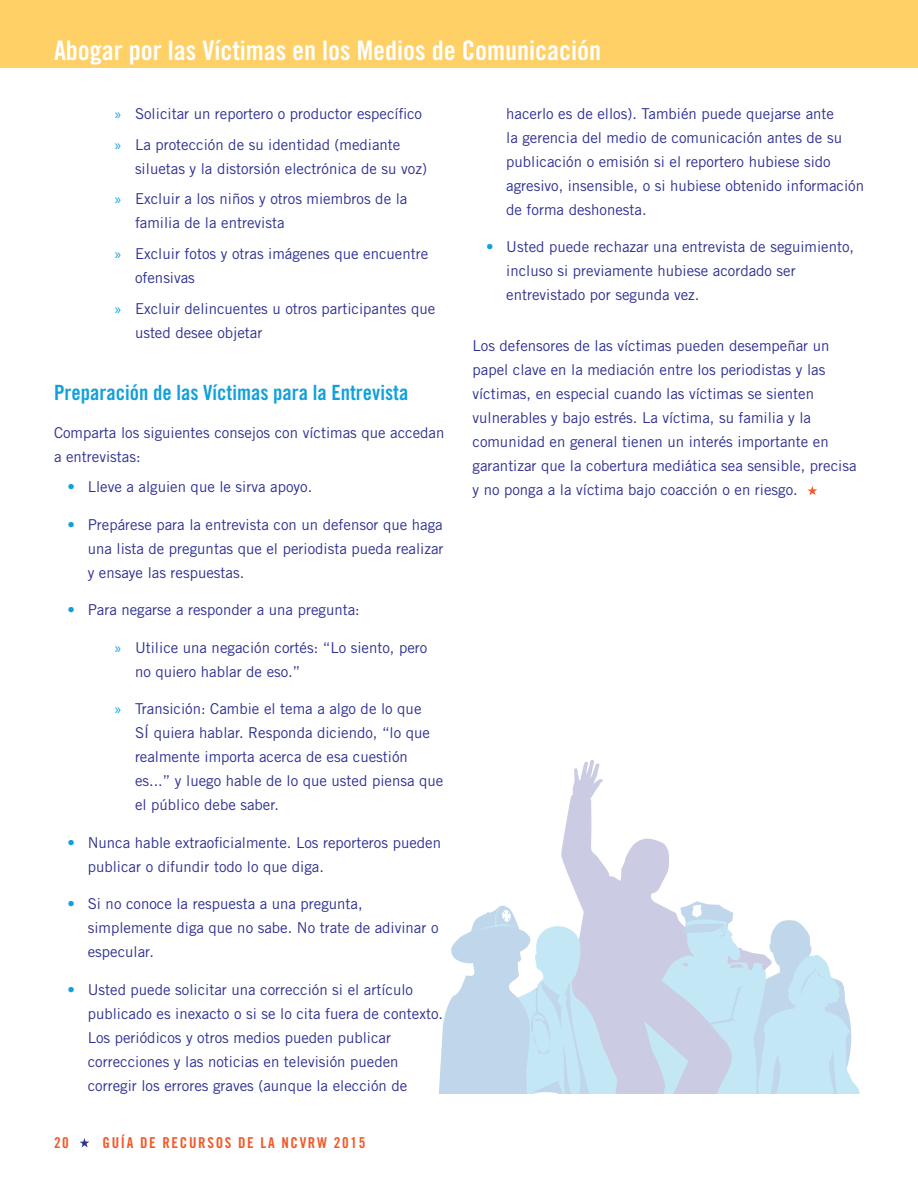
<style>
.page{position:relative;width:918px;height:1188px;background:#fff}
.page>*{position:absolute;margin:0;border:0;box-sizing:border-box;transform-origin:0 0}
.t1{font:27px "Trade Gothic LT Std Bd Cn 20";color:#fff}
.Head_2{font:21px "Trade Gothic LT Std Bd Cn 20";color:#12a0db}
.Body{font:15px/24px "Trade Gothic LT Std";color:#2e3092}
.Graph_1{font:15px/24px "Trade Gothic LT Std";color:#2e3092}
.t2{font:15px "Trade Gothic LT Std Bd Cn 20";letter-spacing:.11em;color:#f15929}
.s1{font-family:"Myriad Pro";color:#12a0db}
.s2{color:#12a0db}
</style>
<div class="page">
<svg style="left:80px;top:1138px;width:9px;height:10px"></svg>
<div style="left:0;top:0;width:918px;height:68px;background:#fed066"></div>
<svg style="left:561px;top:794px;width:108px;height:107px"></svg>
<svg style="left:573px;top:760px;width:30px;height:44px"></svg>
<svg style="left:438px;top:901px;width:422px;height:193px"></svg>
<svg style="left:807px;top:486px;width:10px;height:9px"></svg>
<h1 class="t1" style="left:54px;top:34px;width:549px">Abogar por las Víctimas en los Medios de Comunicación</h1>
<h1 class="t1" style="left:54px;top:34px;width:223px">Comunica su Mensaje</h1>
<p class="Body" style="left:115px;top:101px;width:309px"><span class="s1">»</span> Solicitar un reportero o productor específico</p>
<p class="Body" style="left:135px;top:132px;width:294px;text-indent:-20px"><span class="s1">»</span> La protección de su identidad (mediante siluetas y la distorsión electrónica de su voz)</p>
<p class="Body" style="left:135px;top:187px;width:274px;text-indent:-20px"><span class="s1">»</span> Excluir a los niños y otros miembros de la familia de la entrevista</p>
<p class="Body" style="left:135px;top:242px;width:295px;text-indent:-20px"><span class="s1">»</span> Excluir fotos y otras imágenes que encuentre ofensivas</p>
<p class="Body" style="left:135px;top:296px;width:302px;text-indent:-20px"><span class="s1">»</span> Excluir delincuentes u otros participantes que usted desee objetar</p>
<p class="Head_2" style="left:54px;top:380px;width:356px">Preparación de las Víctimas para la Entrevista</p>
<p class="Graph_1" style="left:54px;top:420px;width:392px">Comparta los siguientes consejos con víctimas que accedan a entrevistas:</p>
<p class="Body" style="left:68px;top:475px;width:246px"><span class="s2">•</span> Lleve a alguien que le sirva apoyo.</p>
<p class="Body" style="left:88px;top:512px;width:357px;text-align:justify;text-indent:-20px"><span class="s2">•</span> Prepárese para la entrevista con un defensor que haga una lista de preguntas que el periodista pueda realizar y ensaye las respuestas.</p>
<p class="Body" style="left:68px;top:598px;width:294px"><span class="s2">•</span> Para negarse a responder a una pregunta:</p>
<p class="Body" style="left:135px;top:635px;width:294px;text-indent:-20px"><span class="s1">»</span> Utilice una negación cortés: “Lo siento, pero no quiero hablar de eso.”</p>
<p class="Body" style="left:135px;top:697px;width:310px;text-indent:-20px"><span class="s1">»</span> Transición: Cambie el tema a algo de lo que<br>SÍ quiera hablar. Responda diciendo, “lo que realmente importa acerca de esa cuestión es...” y luego hable de lo que usted piensa que el público debe saber.</p>
<p class="Body" style="left:88px;top:830px;width:355px;text-indent:-20px"><span class="s2">•</span> Nunca hable extraoficialmente. Los reporteros pueden publicar o difundir todo lo que diga.</p>
<p class="Body" style="left:88px;top:892px;width:352px;text-indent:-20px"><span class="s2">•</span> Si no conoce la respuesta a una pregunta, simplemente diga que no sabe. No trate de adivinar o especular.</p>
<p class="Body" style="left:88px;top:977px;width:357px;text-indent:-20px"><span class="s2">•</span> Usted puede solicitar una corrección si el artículo publicado es inexacto o si se lo cita fuera de contexto.<br>Los periódicos y otros medios pueden publicar correcciones y las noticias en televisión pueden corregir los errores graves (aunque la elección de</p>
<p class="t2" style="left:54px;top:1133px;width:16px">20</p>
<p class="t2" style="left:103px;top:1133px;width:264px">GUÍA DE RECURSOS DE LA NCVRW 2015</p>
<p class="Body" style="left:506px;top:101px;width:359px">hacerlo es de ellos). También puede quejarse ante<br>la gerencia del medio de comunicación antes de su publicación o emisión si el reportero hubiese sido agresivo, insensible, o si hubiese obtenido información de forma deshonesta.</p>
<p class="Body" style="left:506px;top:235px;width:349px;text-indent:-20px"><span class="s2">•</span> Usted puede rechazar una entrevista de seguimiento, incluso si previamente hubiese acordado ser entrevistado por segunda vez.</p>
<p class="Body" style="left:472px;top:334px;width:386px">Los defensores de las víctimas pueden desempeñar un papel clave en la mediación entre los periodistas y las víctimas, en especial cuando las víctimas se sienten vulnerables y bajo estrés. La víctima, su familia y la comunidad en general tienen un interés importante en garantizar que la cobertura mediática sea sensible, precisa y no ponga a la víctima bajo coacción o en riesgo.</p>
</div>
